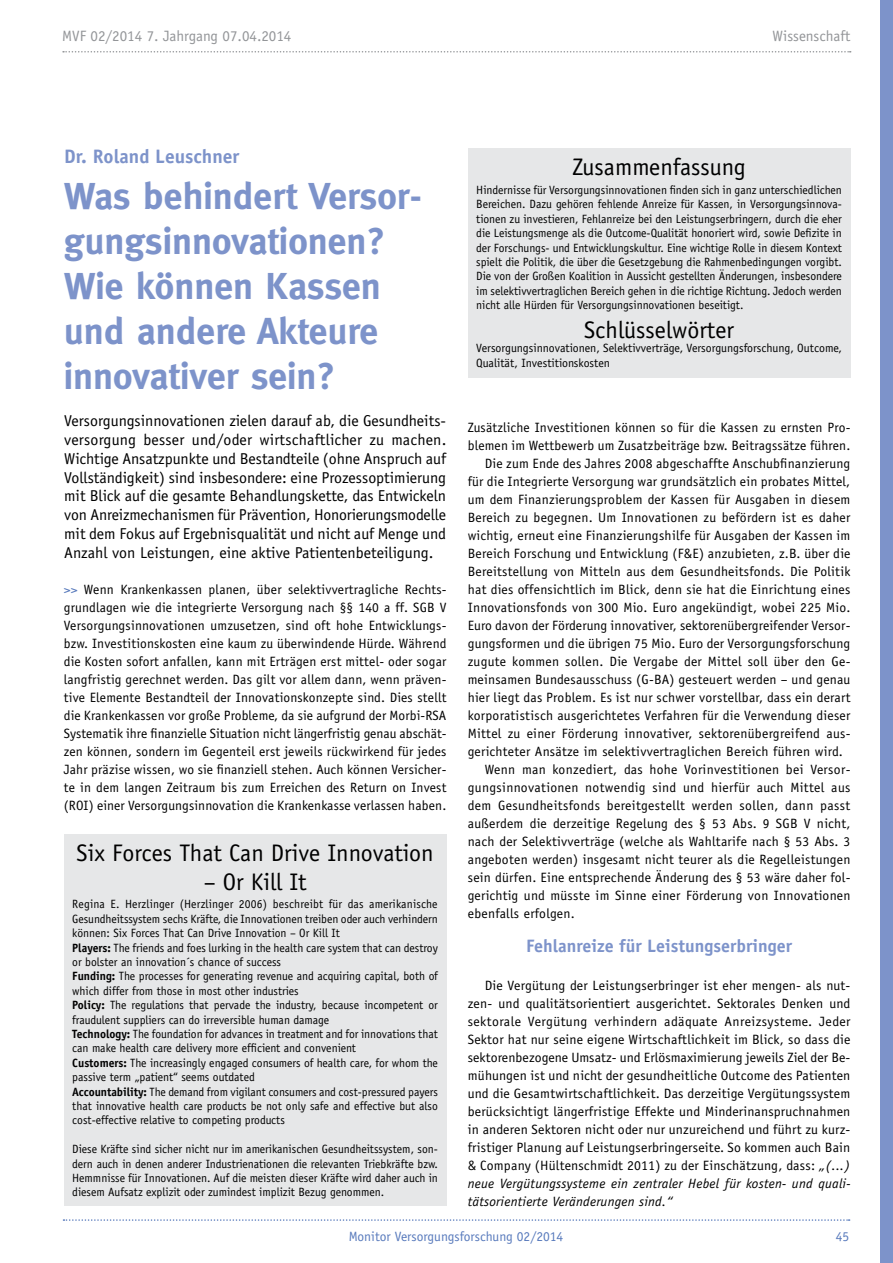
<style>
.page{position:relative;width:893px;height:1263px;background:#fff}
.page>*{position:absolute;margin:0;border:0;box-sizing:border-box;transform-origin:0 0}
.t1{font:700 37.5px/45px "Meta";color:#7d93ca}
.t2{font:24px "Officina Sans";color:#000}
.t3{font:700 19.5px "Officina Sans";color:#7d93ca}
.t4{font:700 18px "Officina Sans";color:#7d93ca}
.t5{font:15.75px/18.9px "Officina Sans";color:#000;text-align:justify}
.t6{font:15px "Officina Sans";color:#939598}
.t7{font:13.5px/18px "Officina Sans";letter-spacing:.02em;color:#000;text-align:justify}
.t8{font:13.5px "Officina Sans";color:#587abc}
.t9{font:12px/14.4px "Officina Sans";color:#000;text-align:justify}
.s1{color:#587abc}
.s2{font-weight:700}
.s3{font-style:italic}
</style>
<div class="page">
<svg style="left:63px;top:51px;width:788px;height:2px"></svg>
<svg style="left:63px;top:1219px;width:787px;height:2px"></svg>
<div style="left:880px;top:0;width:13px;height:1263px;background:#7d93ca"></div>
<div style="left:468px;top:149px;width:382px;height:229px;background:#e6e7e8"></div>
<div style="left:64px;top:834px;width:382px;height:372px;background:#e6e7e8"></div>
<p class="t6" style="left:62px;top:27px;width:231px">MVF 02/2014 7. Jahrgang 07.04.2014</p>
<p class="t6" style="left:773px;top:27px;width:79px">Wissenschaft</p>
<h3 class="t3" style="left:64px;top:144px;width:177px">Dr. Roland Leuschner</h3>
<h1 class="t1" style="left:64px;top:173px;width:360px">Was behindert Versor&shy;gungsinnovationen?<br>Wie können Kassen und andere Akteure innovativer sein?</h1>
<p class="t5" style="left:64px;top:411px;width:384px">Versorgungsinnovationen zielen darauf ab, die Gesundheits&shy;versorgung besser und/oder wirtschaftlicher zu machen.<br>Wichtige Ansatzpunkte und Bestandteile (ohne Anspruch auf Vollständigkeit) sind insbesondere: eine Prozessoptimierung mit Blick auf die gesamte Behandlungskette, das Entwickeln von Anreizmechanismen für Prävention, Honorierungsmodelle mit dem Fokus auf Ergebnisqualität und nicht auf Menge und Anzahl von Leistungen, eine aktive Patientenbeteiligung.</p>
<p class="t7" style="left:64px;top:580px;width:384px"><span class="s1">&gt;&gt;</span> Wenn Krankenkassen planen, über selektivvertragliche Rechts&shy;grundlagen wie die integrierte Versorgung nach §§ 140 a ff. SGB V Versorgungsinnovationen umzusetzen, sind oft hohe Entwicklungs&shy;bzw. Investitionskosten eine kaum zu überwindende Hürde. Während die Kosten sofort anfallen, kann mit Erträgen erst mittel- oder sogar langfristig gerechnet werden. Das gilt vor allem dann, wenn präven&shy;tive Elemente Bestandteil der Innovationskonzepte sind. Dies stellt die Krankenkassen vor große Probleme, da sie aufgrund der Morbi-RSA Systematik ihre finanzielle Situation nicht längerfristig genau abschät&shy;zen können, sondern im Gegenteil erst jeweils rückwirkend für jedes Jahr präzise wissen, wo sie finanziell stehen. Auch können Versicher&shy;te in dem langen Zeitraum bis zum Erreichen des Return on Invest (ROI) einer Versorgungsinnovation die Krankenkasse verlassen haben.</p>
<h2 class="t2" style="left:77px;top:839px;width:358px">Six Forces That Can Drive Innovation</h2>
<h2 class="t2" style="left:204px;top:867px;width:104px">– Or Kill It</h2>
<p class="t9" style="left:72px;top:897px;width:367px;text-align:left">Regina E. Herzlinger (Herzlinger 2006) beschreibt für das amerikanische Gesundheitssystem sechs Kräfte, die Innovationen treiben oder auch verhindern können: Six Forces That Can Drive Innovation – Or Kill It<br><span class="s2">Players:</span> The friends and foes lurking in the health care system that can destroy or bolster an innovation´s chance of success<br><span class="s2">Funding:</span> The processes for generating revenue and acquiring capital, both of which differ from those in most other industries<br><span class="s2">Policy:</span> The regulations that pervade the industry, because incompetent or fraudulent suppliers can do irreversible human damage<br><span class="s2">Technology:</span> The foundation for advances in treatment and for innovations that can make health care delivery more efficient and convenient<br><span class="s2">Customers:</span> The increasingly engaged consumers of health care, for whom the passive term „patient“ seems outdated<br><span class="s2">Accountability:</span> The demand from vigilant consumers and cost-pressured payers that innovative health care products be not only safe and effective but also cost-effective relative to competing products</p>
<p class="t9" style="left:72px;top:1142px;width:367px">Diese Kräfte sind sicher nicht nur im amerikanischen Gesundheitssystem, son&shy;dern auch in denen anderer Industrienationen die relevanten Triebkräfte bzw.<br>Hemmnisse für Innovationen. Auf die meisten dieser Kräfte wird daher auch in diesem Aufsatz explizit oder zumindest implizit Bezug genommen.</p>
<h2 class="t2" style="left:572px;top:153px;width:175px">Zusammenfassung</h2>
<p class="t9" style="left:476px;top:183px;width:367px">Hindernisse für Versorgungsinnovationen finden sich in ganz unterschiedlichen Bereichen. Dazu gehören fehlende Anreize für Kassen, in Versorgungsinnova&shy;tionen zu investieren, Fehlanreize bei den Leistungserbringern, durch die eher die Leistungsmenge als die Outcome-Qualität honoriert wird, sowie Defizite in der Forschungs- und Entwicklungskultur. Eine wichtige Rolle in diesem Kontext spielt die Politik, die über die Gesetzgebung die Rahmenbedingungen vorgibt.<br>Die von der Großen Koalition in Aussicht gestellten Änderungen, insbesondere im selektivvertraglichen Bereich gehen in die richtige Richtung. Jedoch werden nicht alle Hürden für Versorgungsinnovationen beseitigt.</p>
<h2 class="t2" style="left:584px;top:316px;width:151px">Schlüsselwörter</h2>
<p class="t9" style="left:476px;top:341px;width:367px">Versorgungsinnovationen, Selektivverträge, Versorgungsforschung, Outcome,<br>Qualität, Investitionskosten</p>
<p class="t7" style="left:468px;top:418px;width:384px">Zusätzliche Investitionen können so für die Kassen zu ernsten Pro-</p>
<p class="t7" style="left:468px;top:436px;width:384px">blemen im Wettbewerb um Zusatzbeiträge bzw. Beitragssätze führen.</p>
<p class="t7" style="left:485px;top:454px;width:367px">Die zum Ende des Jahres 2008 abgeschaffte Anschubfinanzierung</p>
<p class="t7" style="left:468px;top:472px;width:384px">für die Integrierte Versorgung war grundsätzlich ein probates Mittel,</p>
<p class="t7" style="left:468px;top:490px;width:384px">um dem Finanzierungsproblem der Kassen für Ausgaben in diesem</p>
<p class="t7" style="left:468px;top:508px;width:384px">Bereich zu begegnen. Um Innovationen zu befördern ist es daher</p>
<p class="t7" style="left:468px;top:526px;width:384px">wichtig, erneut eine Finanzierungshilfe für Ausgaben der Kassen im</p>
<p class="t7" style="left:468px;top:544px;width:384px">Bereich Forschung und Entwicklung (F&amp;E) anzubieten, z.B. über die</p>
<p class="t7" style="left:468px;top:562px;width:384px">Bereitstellung von Mitteln aus dem Gesundheitsfonds. Die Politik</p>
<p class="t7" style="left:468px;top:580px;width:384px">hat dies offensichtlich im Blick, denn sie hat die Einrichtung eines</p>
<p class="t7" style="left:468px;top:598px;width:384px">Innovationsfonds von 300 Mio. Euro angekündigt, wobei 225 Mio.</p>
<p class="t7" style="left:468px;top:616px;width:384px">Euro davon der Förderung innovativer, sektorenübergreifender Versor-</p>
<p class="t7" style="left:468px;top:634px;width:384px">gungsformen und die übrigen 75 Mio. Euro der Versorgungsforschung</p>
<p class="t7" style="left:468px;top:652px;width:384px">zugute kommen sollen. Die Vergabe der Mittel soll über den Ge-</p>
<p class="t7" style="left:468px;top:670px;width:384px">meinsamen Bundesausschuss (G-BA) gesteuert werden – und genau</p>
<p class="t7" style="left:468px;top:688px;width:384px">hier liegt das Problem. Es ist nur schwer vorstellbar, dass ein derart</p>
<p class="t7" style="left:468px;top:706px;width:384px">korporatistisch ausgerichtetes Verfahren für die Verwendung dieser</p>
<p class="t7" style="left:468px;top:724px;width:384px">Mittel zu einer Förderung innovativer, sektorenübergreifend aus-</p>
<p class="t7" style="left:468px;top:742px;width:377px">gerichteter Ansätze im selektivvertraglichen Bereich führen wird.</p>
<p class="t7" style="left:485px;top:760px;width:367px">Wenn man konzediert, das hohe Vorinvestitionen bei Versor-</p>
<p class="t7" style="left:468px;top:778px;width:384px">gungsinnovationen notwendig sind und hierfür auch Mittel aus</p>
<p class="t7" style="left:468px;top:796px;width:384px">dem Gesundheitsfonds bereitgestellt werden sollen, dann passt</p>
<p class="t7" style="left:468px;top:814px;width:384px">außerdem die derzeitige Regelung des § 53 Abs. 9 SGB V nicht,</p>
<p class="t7" style="left:468px;top:832px;width:384px">nach der Selektivverträge (welche als Wahltarife nach § 53 Abs. 3</p>
<p class="t7" style="left:468px;top:850px;width:384px">angeboten werden) insgesamt nicht teurer als die Regelleistungen</p>
<p class="t7" style="left:468px;top:868px;width:384px">sein dürfen. Eine entsprechende Änderung des § 53 wäre daher fol-</p>
<p class="t7" style="left:468px;top:886px;width:384px">gerichtig und müsste im Sinne einer Förderung von Innovationen</p>
<p class="t7" style="left:468px;top:904px;width:109px">ebenfalls erfolgen.</p>
<h3 class="t4" style="left:526px;top:935px;width:268px">Fehlanreize für Leistungserbringer</h3>
<p class="t7" style="left:468px;top:976px;width:384px;text-indent:17px">Die Vergütung der Leistungserbringer ist eher mengen- als nut&shy;zen- und qualitätsorientiert ausgerichtet. Sektorales Denken und sektorale Vergütung verhindern adäquate Anreizsysteme. Jeder Sektor hat nur seine eigene Wirtschaftlichkeit im Blick, so dass die sektorenbezogene Umsatz- und Erlösmaximierung jeweils Ziel der Be&shy;mühungen ist und nicht der gesundheitliche Outcome des Patienten und die Gesamtwirtschaftlichkeit. Das derzeitige Vergütungssystem berücksichtigt längerfristige Effekte und Minderinanspruchnahmen in anderen Sektoren nicht oder nur unzureichend und führt zu kurz&shy;fristiger Planung auf Leistungserbringerseite. So kommen auch Bain &amp; Company (Hültenschmidt 2011) zu der Einschätzung, dass: <span class="s3">„(...) neue Vergütungssysteme ein zentraler Hebel für kosten- und quali&shy;tätsorientierte Veränderungen sind.“</span></p>
<p class="t8" style="left:349px;top:1228px;width:216px">Monitor Versorgungsforschung 02/2014</p>
<p class="t8" style="left:836px;top:1228px;width:15px">45</p>
</div>
